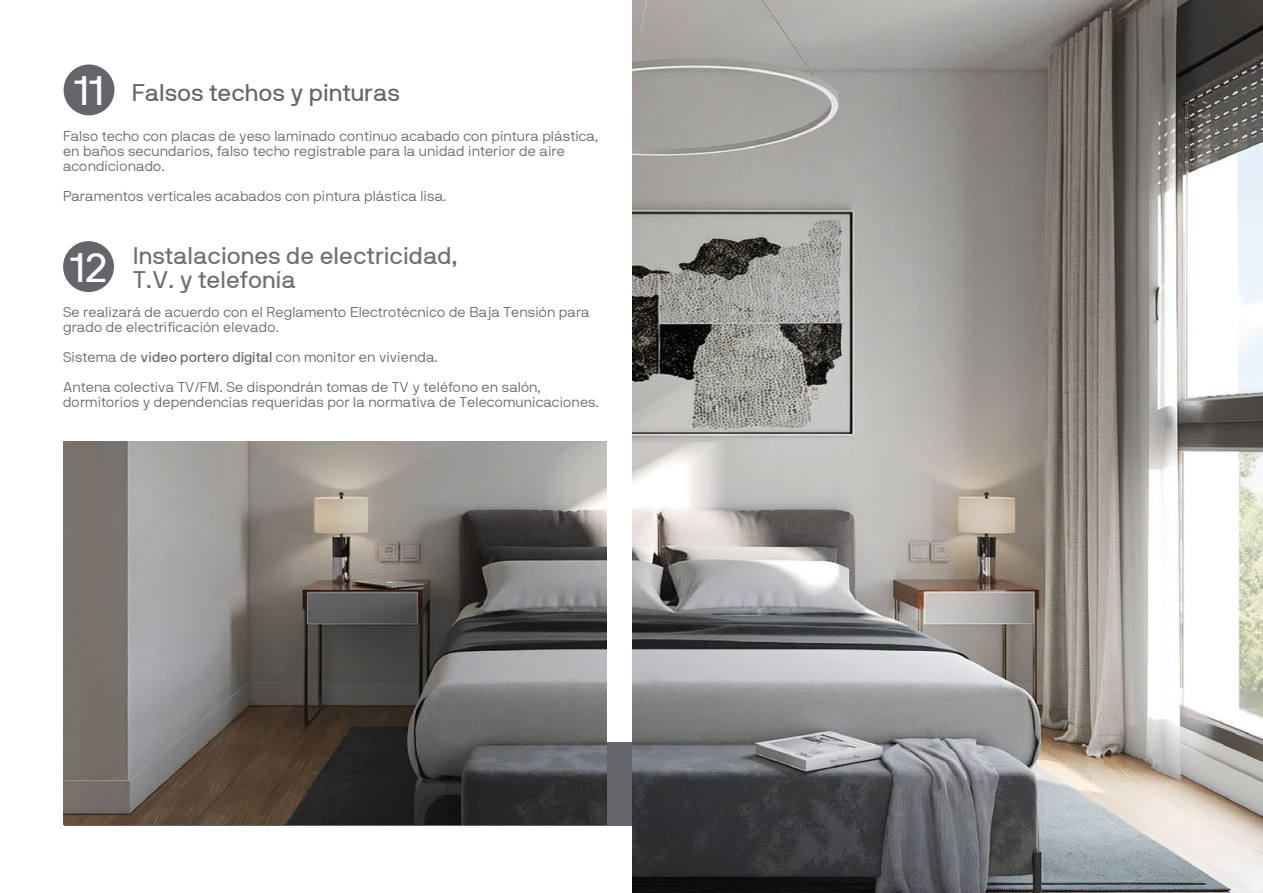
<style>
.page{position:relative;width:1263px;height:893px;background:#fff}
.page>*{position:absolute;margin:0;border:0;box-sizing:border-box;transform-origin:0 0}
.t1{font:41.1px "NB International Regular Webfont";color:#fff}
.t2{font:24px/24px "NB International Regular Webfont";color:#706f6f}
.t3{font:24px "NB International Regular Webfont";color:#63656a}
.t4{font:14.25px/15px "NB International Light Webfont";color:#63656a}
.s1{font-size:41.1px;color:#fff}
.s2{font-family:"NB International Regular Webfont"}
</style>
<div class="page">
<div style="left:64px;top:742px;width:570px;height:83px;background:#63656a"></div>
<div style="left:64px;top:64px;width:50px;height:51px;background:#63656a;border-radius:50%"></div>
<div style="left:63px;top:241px;width:51px;height:51px;background:#63656a;border-radius:50%"></div>
<img style="left:632px;top:0;width:631px;height:893px">
<img style="left:63px;top:442px;width:544px;height:383px">
<h1 class="t1" style="left:74px;top:67px;width:32px">11</h1>
<h2 class="t3" style="left:132px;top:80px;width:269px">Falsos techos y pinturas</h2>
<p class="t4" style="left:63px;top:128px;width:537px">Falso techo con placas de yeso laminado continuo acabado con pintura plástica, en baños secundarios, falso techo registrable para la unidad interior de aire acondicionado.</p>
<p class="t4" style="left:63px;top:188px;width:385px">Paramentos verticales acabados con pintura plástica lisa.</p>
<h2 class="t2" style="left:133px;top:243px;width:326px;text-indent:-63px"><span class="s1">12</span> Instalaciones de electricidad,<br>T.V. y telefonía</h2>
<p class="t4" style="left:63px;top:305px;width:528px">Se realizará de acuerdo con el Reglamento Electrotécnico de Baja Tensión para grado de electrificación elevado.</p>
<p class="t4" style="left:63px;top:342px;width:479px;line-height:30px">Sistema de <span class="s2">video portero digital</span> con monitor en vivienda.<br>Antena colectiva TV/FM. Se dispondrán tomas de TV y teléfono en salón,</p>
<p class="t4" style="left:63px;top:395px;width:537px">dormitorios y dependencias requeridas por la normativa de Telecomunicaciones.</p>
</div>
